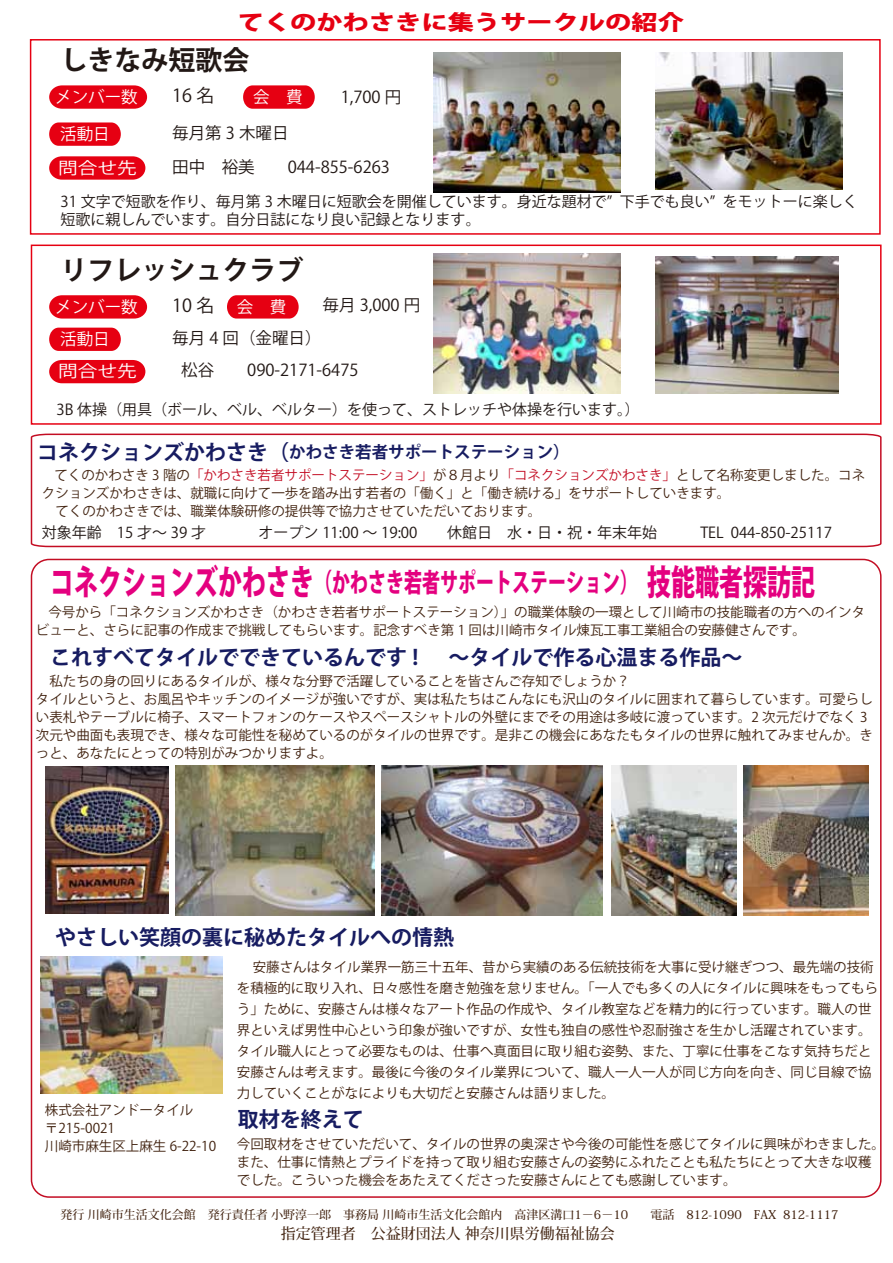
<style>
.page{position:relative;width:893px;height:1263px;background:#fff}
.page>*{position:absolute;margin:0;border:0;box-sizing:border-box;transform-origin:0 0}
.t1{font:800 34.8px "Koz Go Pro";color:#e4007f;scale:.69 1}
.t2{font:700 27px "Koz Go Pro";color:#221815}
.t3{font:700 21px "Koz Go Pro";color:#171c61}
.t4{font:800 21px "Koz Go Pro";color:#e60012;scale:1.25 1}
.t5{font:18px "Koz Go Pro";color:#221815}
.t6{font:16.5px "Koz Go Pro";color:#221815}
.t7{font:700 16.5px "Koz Go Pro";color:#171c61}
.t8{font:16.5px "Koz Go Pr 6 N";color:#fff}
.t9{font:16.5px "Koz Go Pr 6 N";color:#fff;scale:1.19 1}
.t10{font:15px/18px "Koz Go Pro";color:#221815}
.t11{font:500 15px "Koz Min Pr 6 N";color:#41220f}
.t12{font:13.5px/18px "Koz Go Pro";color:#41220f}
.t13{font:500 12px "Koz Min Pr 6 N";color:#41220f}
.s1{font-size:21px}
.s2{color:#c30d23}
.s3{font-size:26.1px}
</style>
<div class="page">
<svg style="left:49px;top:85px;width:98px;height:24px;background:#e81526"></svg>
<svg style="left:243px;top:85px;width:72px;height:24px;background:#e81627"></svg>
<svg style="left:49px;top:122px;width:72px;height:24px;background:#e81627"></svg>
<svg style="left:49px;top:156px;width:96px;height:24px;background:#e81525"></svg>
<div style="left:30px;top:39px;width:851px;height:196px;border:2px solid #e60012"></div>
<svg style="left:49px;top:295px;width:98px;height:24px;background:#e81526"></svg>
<svg style="left:227px;top:295px;width:72px;height:24px;background:#e81627"></svg>
<svg style="left:49px;top:328px;width:72px;height:23px;background:#e70f20"></svg>
<div style="left:49px;top:360px;width:96px;height:23px;background:#e60012"></div>
<img style="left:40px;top:956px;width:183px;height:137px">
<img style="left:46px;top:767px;width:122px;height:147px">
<img style="left:612px;top:766px;width:124px;height:149px">
<img style="left:382px;top:766px;width:221px;height:149px">
<img style="left:744px;top:766px;width:124px;height:149px">
<div style="left:31px;top:245px;width:851px;height:180px;border:2px solid #e60012"></div>
<img style="left:434px;top:253px;width:187px;height:141px">
<img style="left:655px;top:256px;width:183px;height:138px">
<img style="left:434px;top:52px;width:187px;height:141px">
<img style="left:655px;top:52px;width:188px;height:138px">
<svg style="left:30px;top:433px;width:852px;height:115px"></svg>
<img style="left:175px;top:766px;width:200px;height:149px">
<h3 class="t4" style="left:238px;top:9px;width:358px">てくのかわさきに集うサークルの紹介</h3>
<h2 class="t2" style="left:61px;top:42px;width:190px">しきなみ短歌会</h2>
<p class="t8" style="left:55px;top:88px;width:84px">メンバー数</p>
<h3 class="t5" style="left:172px;top:84px;width:44px">16 名</h3>
<p class="t8" style="left:253px;top:87px;width:51px">会　費</p>
<p class="t6" style="left:341px;top:86px;width:62px">1,700 円</p>
<p class="t8" style="left:60px;top:124px;width:51px">活動日</p>
<p class="t6" style="left:172px;top:122px;width:118px">毎月第 3 木曜日</p>
<p class="t9" style="left:58px;top:158px;width:68px">問合せ先</p>
<p class="t6" style="left:172px;top:156px;width:219px">田中　裕美　　044-855-6263</p>
<p class="t10" style="left:61px;top:193px;width:799px">31 文字で短歌を作り、毎月第 3 木曜日に短歌会を開催しています。身近な題材で” 下手でも良い” をモットーに楽しく短歌に親しんでいます。自分日誌になり良い記録となります。</p>
<h2 class="t2" style="left:61px;top:252px;width:244px">リフレッシュクラブ</h2>
<h3 class="t5" style="left:172px;top:294px;width:44px">10 名</h3>
<p class="t6" style="left:172px;top:327px;width:151px">毎月 4 回（金曜日）</p>
<p class="t8" style="left:55px;top:298px;width:84px">メンバー数</p>
<p class="t8" style="left:237px;top:297px;width:51px">会　費</p>
<p class="t8" style="left:60px;top:329px;width:51px">活動日</p>
<p class="t6" style="left:323px;top:294px;width:99px">毎月 3,000 円</p>
<p class="t9" style="left:58px;top:362px;width:68px">問合せ先</p>
<p class="t6" style="left:181px;top:359px;width:179px">松谷　　090-2171-6475</p>
<p class="t10" style="left:56px;top:401px;width:585px">3B 体操（用具（ボール、ベル、ベルター）を使って、ストレッチや体操を行います。）</p>
<p class="t7" style="left:37px;top:442px;width:534px"><span class="s1">コネクションズかわさき（</span>かわさき若者サポートステーション）</p>
<p class="t12" style="left:42px;top:467px;width:825px;text-indent:13px">てくのかわさき 3 階の<span class="s2">「かわさき若者サポートステーション」</span>が８月より<span class="s2">「コネクションズかわさき」</span>として名称変更しました。コネクションズかわさきは、就職に向けて一歩を踏み出す若者の「働く」と「働き続ける」をサポートしていきます。<br>　てくのかわさきでは、職業体験研修の提供等で協力させていただいております。</p>
<p class="t10" style="left:42px;top:524px;width:166px">対象年齢　15 才～ 39 才</p>
<p class="t10" style="left:259px;top:524px;width:160px">オープン 11:00 ～ 19:00</p>
<p class="t10" style="left:447px;top:524px;width:211px">休館日　水・日・祝・年末年始</p>
<p class="t10" style="left:700px;top:524px;width:133px">TEL 044-850-25117</p>
<h1 class="t1" style="left:50px;top:559px;width:1110px">コネクションズかわさき<span class="s3">（かわさき若者サポートステーション）</span>技能職者探訪記</h1>
<p class="t12" style="left:36px;top:604px;width:831px;text-indent:13px">今号から「コネクションズかわさき（かわさき若者サポートステーション）」の職業体験の一環として川崎市の技能職者の方へのインタビューと、さらに記事の作成まで挑戦してもらいます。記念すべき第 1 回は川崎市タイル煉瓦工事工業組合の安藤健さんです。</p>
<h3 class="t3" style="left:50px;top:644px;width:694px">これすべてタイルでできているんです ! 　～タイルで作る心温まる作品～</h3>
<p class="t12" style="left:36px;top:673px;width:838px">　私たちの身の回りにあるタイルが、様々な分野で活躍していることを皆さんご存知でしょうか？<br>タイルというと、お風呂やキッチンのイメージが強いですが、実は私たちはこんなにも沢山のタイルに囲まれて暮らしています。可愛らしい表札やテーブルに椅子、スマートフォンのケースやスペースシャトルの外壁にまでその用途は多岐に渡っています。2 次元だけでなく 3次元や曲面も表現でき、様々な可能性を秘めているのがタイルの世界です。是非この機会にあなたもタイルの世界に触れてみませんか。きっと、あなたにとっての特別がみつかりますよ。</p>
<h3 class="t3" style="left:55px;top:923px;width:401px">やさしい笑顔の裏に秘めたタイルへの情熱</h3>
<p class="t12" style="left:237px;top:957px;width:643px;line-height:21px;text-indent:16px">安藤さんはタイル業界一筋三十五年、昔から実績のある伝統技術を大事に受け継ぎつつ、最先端の技術を積極的に取り入れ、日々感性を磨き勉強を怠りません。「一人でも多くの人にタイルに興味をもってもらう」ために、安藤さんは様々なアート作品の作成や、タイル教室などを精力的に行っています。職人の世界といえば男性中心という印象が強いですが、女性も独自の感性や忍耐強さを生かし活躍されています。タイル職人にとって必要なものは、仕事へ真面目に取り組む姿勢、また、丁寧に仕事をこなす気持ちだと安藤さんは考えます。最後に今後のタイル業界について、職人一人一人が同じ方向を向き、同じ目線で協力していくことがなによりも大切だと安藤さんは語りました。</p>
<h3 class="t3" style="left:238px;top:1106px;width:127px">取材を終えて</h3>
<p class="t12" style="left:237px;top:1135px;width:649px">今回取材をさせていただいて、タイルの世界の奥深さや今後の可能性を感じてタイルに興味がわきました。また、仕事に情熱とプライドを持って取り組む安藤さんの姿勢にふれたことも私たちにとって大きな収穫でした。こういった機会をあたえてくださった安藤さんにとても感謝しています。</p>
<p class="t12" style="left:45px;top:1101px;width:173px">株式会社アンドータイル〒215-0021<br>川崎市麻生区上麻生 6-22-10</p>
<p class="t13" style="left:61px;top:1207px;width:569px">発行 川崎市生活文化会館　発行責任者 小野淳一郎　事務局 川崎市生活文化会館内　高津区溝口1－6－10</p>
<p class="t13" style="left:650px;top:1207px;width:190px">電話　812-1090　FAX 812-1117</p>
<p class="t11" style="left:281px;top:1225px;width:336px">指定管理者　公益財団法人 神奈川県労働福祉協会</p>
</div>
